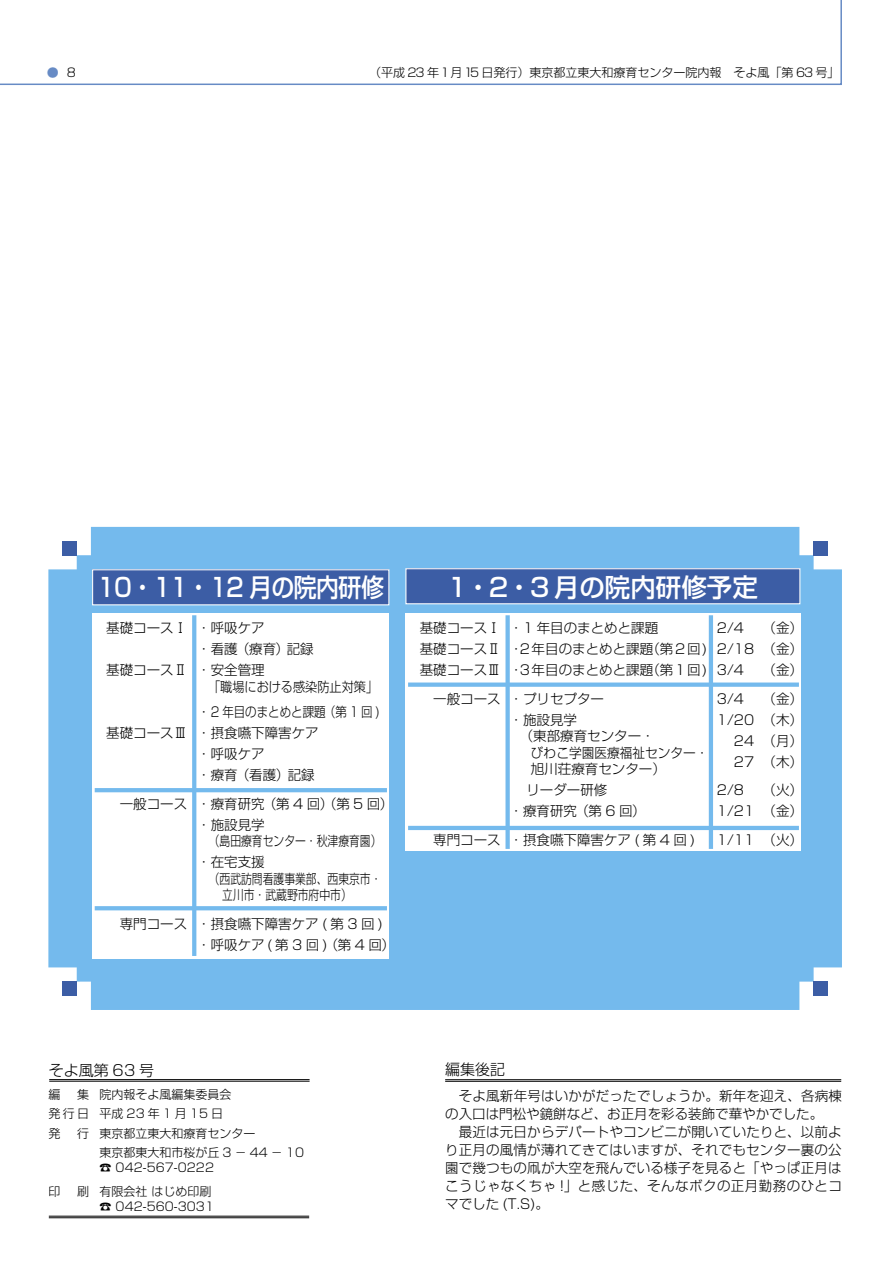
<style>
.page{position:relative;width:893px;height:1263px;background:#fff}
.page>*{position:absolute;margin:0;border:0;box-sizing:border-box;transform-origin:0 0}
.t1{font:500 25.5px "Shin Go";letter-spacing:-.025em;color:#fff;scale:.9 1}
.t2{font:500 25.5px "Shin Go";color:#fff}
.t3{font:300 15px "Shin Go";color:#000}
.t4{font:300 13.5px/18px "Shin Go";color:#000}
.t5{font:300 13.5px "Shin Go";color:#000;scale:.8 1}
.t6{font:300 13.5px "Shin Go";color:#000;scale:.9 1}
.t7{font:300 12px "Shin Go";color:#000}
.t8{font:300 12px "Shin Go";letter-spacing:.25em;color:#000}
.t9{font:300 12px "Shin Go";color:#678bc5}
.s1{color:#000}
</style>
<div class="page">
<svg style="left:0;top:0;width:842px;height:85px"></svg>
<hr style="left:49px;top:1079px;width:261px;height:1px;background:#000">
<hr style="left:49px;top:1081px;width:261px;height:1px;background:#000">
<hr style="left:49px;top:1216px;width:260px;height:1px;background:#000">
<hr style="left:49px;top:1217px;width:260px;height:1px;background:#000">
<div style="left:48px;top:527px;width:794px;height:483px;background:#74baed"></div>
<div style="left:406px;top:613px;width:395px;height:237px;background:#fff"></div>
<div style="left:406px;top:569px;width:394px;height:35px;background:#3c5da5"></div>
<div style="left:405px;top:568px;width:395px;height:36px;border:1px solid #fff"></div>
<div style="left:408px;top:682px;width:391px;height:5px;background:#74baed"></div>
<hr style="left:408px;top:826px;width:391px;height:4px;background:#74baed">
<div style="left:813px;top:541px;width:15px;height:14px;background:#3c5da5"></div>
<div style="left:62px;top:541px;width:15px;height:14px;background:#3c5da5"></div>
<div style="left:62px;top:982px;width:15px;height:14px;background:#3c5da5"></div>
<hr style="left:709px;top:615px;width:4px;height:234px;background:#74baed">
<div style="left:93px;top:570px;width:296px;height:35px;background:#3c5da5"></div>
<div style="left:92px;top:569px;width:297px;height:36px;border:1px solid #fff"></div>
<div style="left:505px;top:615px;width:5px;height:234px;background:#74baed"></div>
<div style="left:92px;top:613px;width:297px;height:346px;background:#fff"></div>
<hr style="left:95px;top:788px;width:292px;height:4px;background:#74baed">
<svg style="left:95px;top:906px;width:292px;height:4px"></svg>
<svg style="left:192px;top:615px;width:4px;height:341px"></svg>
<div style="left:813px;top:982px;width:15px;height:14px;background:#3c5da5"></div>
<hr style="left:445px;top:1079px;width:396px;height:1px;background:#000">
<hr style="left:445px;top:1081px;width:396px;height:1px;background:#000">
<p class="t9" style="left:47px;top:65px;width:31px">● <span class="s1">8</span></p>
<p class="t7" style="left:369px;top:65px;width:472px">（平成 23 年1月15 日発行）東京都立東大和療育センター院内報　そよ風「第 63 号」</p>
<p class="t1" style="left:98px;top:571px;width:320px">10・11・12 月の院内研修</p>
<p class="t4" style="left:106px;top:619px;width:82px">基礎コースⅠ</p>
<p class="t4" style="left:106px;top:661px;width:82px">基礎コースⅡ</p>
<p class="t4" style="left:197px;top:619px;width:69px">・呼吸ケア</p>
<p class="t4" style="left:197px;top:640px;width:118px">・看護（療育）記録</p>
<p class="t4" style="left:197px;top:661px;width:69px">・安全管理</p>
<p class="t6" style="left:208px;top:678px;width:191px">「職場における感染防止対策」</p>
<p class="t4" style="left:197px;top:703px;width:184px">・2 年目のまとめと課題（第 1 回 )</p>
<p class="t4" style="left:197px;top:724px;width:123px">・摂食嚥下障害ケア</p>
<p class="t4" style="left:197px;top:745px;width:69px">・呼吸ケア</p>
<p class="t4" style="left:197px;top:766px;width:119px">・療育（看護）記録</p>
<p class="t4" style="left:197px;top:794px;width:198px">・療育研究（第 4 回）（第 5 回）</p>
<p class="t4" style="left:197px;top:815px;width:69px">・施設見学</p>
<p class="t5" style="left:209px;top:832px;width:217px">（島田療育センター・秋津療育園）</p>
<p class="t4" style="left:197px;top:853px;width:69px">・在宅支援</p>
<p class="t5" style="left:209px;top:870px;width:217px">（西武訪問看護事業部、西東京市・</p>
<p class="t5" style="left:201px;top:886px;width:191px">　　立川市・武蔵野市府中市）</p>
<p class="t4" style="left:197px;top:914px;width:187px">・摂食嚥下障害ケア ( 第 3 回 )</p>
<p class="t4" style="left:197px;top:935px;width:199px">・呼吸ケア( 第 3 回 )（第 4 回）</p>
<p class="t4" style="left:106px;top:724px;width:82px">基礎コースⅢ</p>
<p class="t4" style="left:120px;top:794px;width:69px">一般コース</p>
<p class="t4" style="left:120px;top:914px;width:69px">専門コース</p>
<p class="t2" style="left:448px;top:571px;width:311px">1・2・3 月の院内研修予定</p>
<p class="t4" style="left:420px;top:617px;width:82px;line-height:21px">基礎コースⅠ基礎コースⅡ</p>
<p class="t4" style="left:420px;top:661px;width:82px">基礎コースⅢ</p>
<p class="t4" style="left:433px;top:689px;width:69px">一般コース</p>
<p class="t4" style="left:510px;top:619px;width:150px">・1 年目のまとめと課題</p>
<p class="t4" style="left:510px;top:640px;width:199px">・2年目のまとめと課題（第2回)</p>
<p class="t4" style="left:510px;top:661px;width:199px">・3年目のまとめと課題（第1回)</p>
<p class="t4" style="left:510px;top:689px;width:96px">・プリセプター</p>
<p class="t4" style="left:510px;top:710px;width:69px">・施設見学</p>
<p class="t4" style="left:513px;top:727px;width:143px">　（東部療育センター・</p>
<p class="t4" style="left:513px;top:743px;width:197px">　 びわこ学園医療福祉センター・</p>
<p class="t4" style="left:513px;top:760px;width:154px">　 旭川荘療育センター）</p>
<p class="t4" style="left:513px;top:781px;width:96px">　リーダー研修</p>
<p class="t4" style="left:510px;top:802px;width:138px">・療育研究（第 6 回）</p>
<p class="t4" style="left:510px;top:830px;width:187px">・摂食嚥下障害ケア ( 第 4 回 )</p>
<p class="t4" style="left:717px;top:619px;width:29px">2/4</p>
<p class="t4" style="left:717px;top:640px;width:39px">2/18</p>
<p class="t4" style="left:717px;top:661px;width:29px">3/4</p>
<p class="t4" style="left:717px;top:689px;width:29px">3/4</p>
<p class="t4" style="left:717px;top:710px;width:39px">1/20</p>
<p class="t4" style="left:734px;top:731px;width:22px">24</p>
<p class="t4" style="left:734px;top:752px;width:22px">27</p>
<p class="t4" style="left:717px;top:781px;width:29px">2/8</p>
<p class="t4" style="left:717px;top:802px;width:39px">1/21</p>
<p class="t4" style="left:717px;top:830px;width:39px">1/11</p>
<p class="t4" style="left:433px;top:830px;width:69px">専門コース</p>
<p class="t4" style="left:762px;top:619px;width:42px">（金）</p>
<p class="t4" style="left:762px;top:640px;width:42px">（金）</p>
<p class="t4" style="left:762px;top:661px;width:42px">（金）</p>
<p class="t4" style="left:762px;top:689px;width:42px">（金）</p>
<p class="t4" style="left:762px;top:710px;width:42px">（木）</p>
<p class="t4" style="left:762px;top:731px;width:42px">（月）</p>
<p class="t4" style="left:762px;top:752px;width:42px">（木）</p>
<p class="t4" style="left:762px;top:781px;width:42px">（火）</p>
<p class="t4" style="left:762px;top:802px;width:42px">（金）</p>
<p class="t4" style="left:762px;top:830px;width:42px">（火）</p>
<p class="t3" style="left:49px;top:1061px;width:107px">そよ風第 63 号</p>
<p class="t3" style="left:445px;top:1060px;width:61px">編集後記</p>
<p class="t4" style="left:445px;top:1086px;width:398px">　そよ風新年号はいかがだったでしょうか。新年を迎え、各病棟の入口は門松や鏡餅など、お正月を彩る装飾で華やかでした。</p>
<p class="t4" style="left:445px;top:1122px;width:398px;text-align:justify">　最近は元日からデパートやコンビニが開いていたりと、以前より正月の風情が薄れてきてはいますが、それでもセンター裏の公園で幾つもの凧が大空を飛んでいる様子を見ると「やっぱ正月はこうじゃなくちゃ !」と感じた、そんなボクの正月勤務のひとコマでした (T.S)。</p>
<p class="t7" style="left:100px;top:1086px;width:133px">院内報そよ風編集委員会</p>
<p class="t8" style="left:100px;top:1106px;width:125px">平成23年1月15日</p>
<p class="t7" style="left:100px;top:1125px;width:157px">東京都立東大和療育センター</p>
<p class="t7" style="left:100px;top:1145px;width:206px">東京都東大和市桜が丘 3 － 44 － 10</p>
<p class="t7" style="left:100px;top:1160px;width:116px">☎ 042-567-0222</p>
<p class="t7" style="left:100px;top:1184px;width:113px">有限会社 はじめ印刷</p>
<p class="t7" style="left:100px;top:1199px;width:116px">☎ 042-560-3031</p>
<p class="t7" style="left:48px;top:1086px;width:13px">編</p>
<p class="t7" style="left:77px;top:1086px;width:13px">集</p>
<p class="t7" style="left:48px;top:1106px;width:42px">発行日</p>
<p class="t7" style="left:48px;top:1125px;width:13px">発</p>
<p class="t7" style="left:77px;top:1125px;width:13px">行</p>
<p class="t7" style="left:48px;top:1184px;width:13px">印</p>
<p class="t7" style="left:77px;top:1184px;width:13px">刷</p>
</div>
